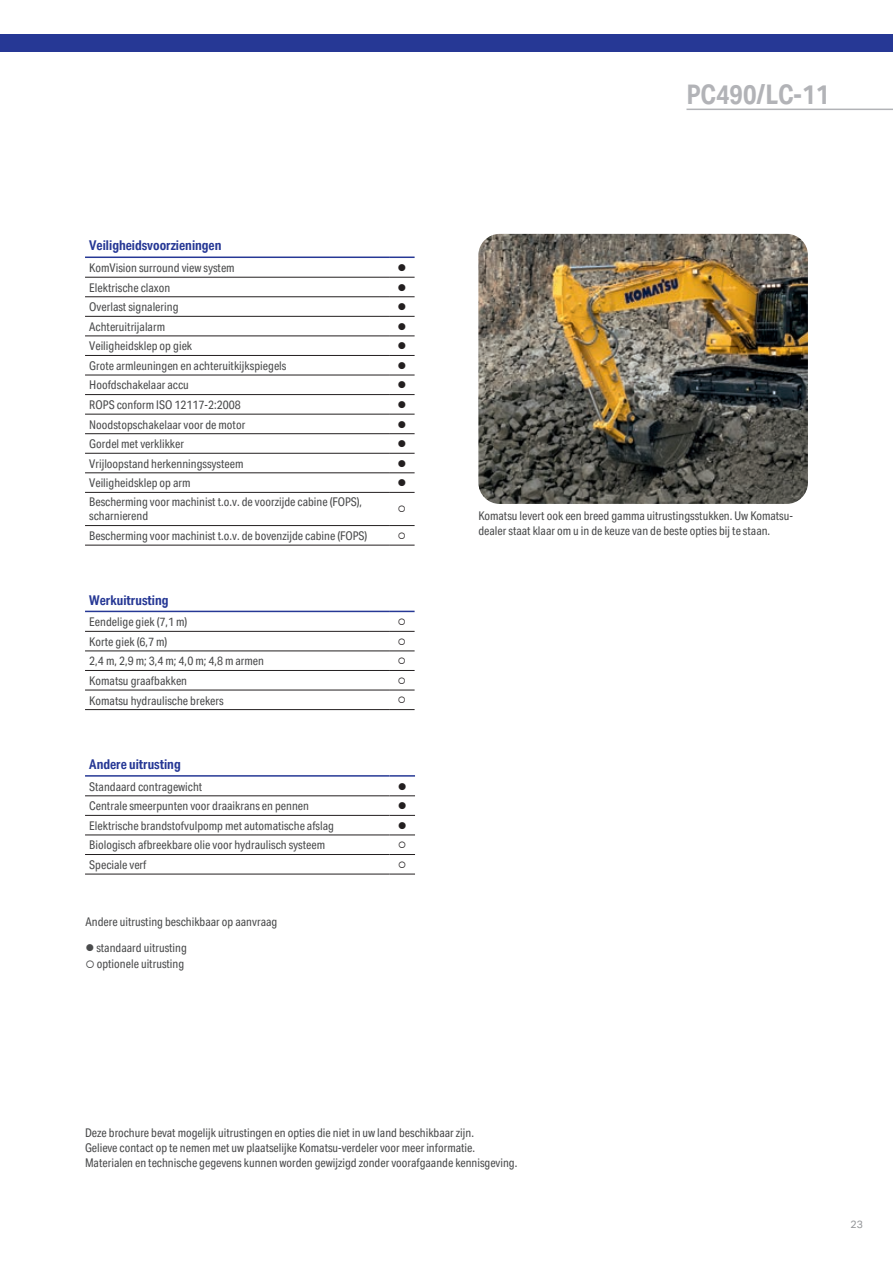
<style>
.page{position:relative;width:893px;height:1263px;background:#fff}
.page>*{position:absolute;margin:0;border:0;box-sizing:border-box;transform-origin:0 0}
.t1{font:700 27px "Aktiv Grotesk Cd";color:#b2b3b7}
.t2{font:700 13.5px "Aktiv Grotesk Cd";color:#263895}
.t3{font:12px/15px "Aktiv Grotesk Cd";color:#4b4c4d}
.t4{font:12px "Wingdings";color:#231f20}
.t5{font:10.5px "Aktiv Grotesk";color:#939598}
</style>
<div class="page">
<img style="left:478px;top:234px;width:330px;height:270px">
<hr style="left:85px;top:277px;width:304px;height:1px;background:#231f20">
<svg style="left:389px;top:277px;width:26px;height:1px"></svg>
<hr style="left:85px;top:296px;width:304px;height:1px;background:#231f20">
<svg style="left:389px;top:296px;width:26px;height:1px"></svg>
<hr style="left:85px;top:316px;width:304px;height:1px;background:#231f20">
<svg style="left:389px;top:316px;width:26px;height:1px"></svg>
<hr style="left:85px;top:335px;width:304px;height:1px;background:#231f20">
<svg style="left:389px;top:335px;width:26px;height:1px"></svg>
<hr style="left:85px;top:355px;width:304px;height:1px;background:#231f20">
<hr style="left:85px;top:375px;width:304px;height:1px;background:#231f20">
<hr style="left:85px;top:394px;width:304px;height:1px;background:#231f20">
<hr style="left:85px;top:414px;width:304px;height:1px;background:#231f20">
<hr style="left:85px;top:433px;width:304px;height:1px;background:#231f20">
<hr style="left:85px;top:453px;width:304px;height:1px;background:#231f20">
<svg style="left:389px;top:375px;width:26px;height:1px"></svg>
<svg style="left:389px;top:414px;width:26px;height:1px"></svg>
<svg style="left:389px;top:453px;width:26px;height:1px"></svg>
<svg style="left:389px;top:472px;width:26px;height:1px"></svg>
<svg style="left:389px;top:492px;width:26px;height:1px"></svg>
<svg style="left:389px;top:525px;width:26px;height:1px"></svg>
<svg style="left:389px;top:545px;width:26px;height:1px"></svg>
<svg style="left:389px;top:355px;width:26px;height:1px"></svg>
<svg style="left:389px;top:394px;width:26px;height:1px"></svg>
<svg style="left:389px;top:433px;width:26px;height:1px"></svg>
<hr style="left:85px;top:472px;width:304px;height:1px;background:#231f20">
<hr style="left:85px;top:492px;width:304px;height:1px;background:#231f20">
<hr style="left:85px;top:525px;width:304px;height:1px;background:#231f20">
<hr style="left:85px;top:545px;width:304px;height:1px;background:#231f20">
<hr style="left:85px;top:256px;width:304px;height:2px;background:#263895">
<hr style="left:389px;top:256px;width:26px;height:2px;background:#263895">
<hr style="left:85px;top:631px;width:304px;height:1px;background:#231f20">
<svg style="left:389px;top:631px;width:26px;height:1px"></svg>
<hr style="left:85px;top:650px;width:304px;height:1px;background:#231f20">
<hr style="left:85px;top:670px;width:304px;height:1px;background:#231f20">
<svg style="left:389px;top:670px;width:26px;height:1px"></svg>
<hr style="left:85px;top:690px;width:304px;height:1px;background:#231f20">
<svg style="left:389px;top:690px;width:26px;height:1px"></svg>
<hr style="left:85px;top:709px;width:304px;height:1px;background:#231f20">
<svg style="left:389px;top:709px;width:26px;height:1px"></svg>
<hr style="left:85px;top:611px;width:304px;height:1px;background:#263895">
<svg style="left:389px;top:611px;width:26px;height:1px"></svg>
<hr style="left:85px;top:795px;width:304px;height:1px;background:#231f20">
<svg style="left:389px;top:795px;width:26px;height:1px"></svg>
<hr style="left:85px;top:815px;width:304px;height:1px;background:#231f20">
<svg style="left:389px;top:815px;width:26px;height:1px"></svg>
<hr style="left:85px;top:834px;width:304px;height:1px;background:#231f20">
<svg style="left:389px;top:834px;width:26px;height:1px"></svg>
<hr style="left:85px;top:854px;width:304px;height:1px;background:#231f20">
<svg style="left:389px;top:854px;width:26px;height:1px"></svg>
<hr style="left:85px;top:874px;width:304px;height:1px;background:#231f20">
<svg style="left:389px;top:874px;width:26px;height:1px"></svg>
<hr style="left:85px;top:775px;width:304px;height:2px;background:#263895">
<hr style="left:389px;top:775px;width:26px;height:2px;background:#263895">
<hr style="left:686px;top:109px;width:207px;height:1px;background:#b2b3b7">
<div style="left:0;top:34px;width:893px;height:17px;background:#263895"></div>
<svg style="left:389px;top:650px;width:26px;height:1px"></svg>
<p class="t2" style="left:89px;top:238px;width:134px">Veiligheidsvoorzieningen</p>
<p class="t3" style="left:89px;top:260px;width:147px">KomVision surround view system</p>
<p class="t4" style="left:397px;top:261px;width:10px">●</p>
<p class="t3" style="left:89px;top:280px;width:82px">Elektrische claxon</p>
<p class="t4" style="left:397px;top:281px;width:10px">●</p>
<p class="t3" style="left:89px;top:300px;width:91px">Overlast signalering</p>
<p class="t4" style="left:397px;top:300px;width:10px">●</p>
<p class="t3" style="left:89px;top:319px;width:77px">Achteruitrijalarm</p>
<p class="t4" style="left:397px;top:320px;width:10px">●</p>
<p class="t3" style="left:89px;top:339px;width:104px">Veiligheidsklep op giek</p>
<p class="t4" style="left:397px;top:339px;width:10px">●</p>
<p class="t3" style="left:89px;top:358px;width:199px">Grote armleuningen en achteruitkijkspiegels</p>
<p class="t4" style="left:397px;top:359px;width:10px">●</p>
<p class="t3" style="left:89px;top:378px;width:101px">Hoofdschakelaar accu</p>
<p class="t4" style="left:397px;top:379px;width:10px">●</p>
<p class="t3" style="left:89px;top:397px;width:153px">ROPS conform ISO 12117-2:2008</p>
<p class="t4" style="left:397px;top:398px;width:10px">●</p>
<p class="t3" style="left:89px;top:417px;width:158px">Noodstopschakelaar voor de motor</p>
<p class="t4" style="left:397px;top:418px;width:10px">●</p>
<p class="t3" style="left:89px;top:436px;width:96px">Gordel met verklikker</p>
<p class="t4" style="left:397px;top:437px;width:10px">●</p>
<p class="t3" style="left:89px;top:456px;width:156px">Vrijloopstand herkenningssysteem</p>
<p class="t4" style="left:397px;top:457px;width:10px">●</p>
<p class="t3" style="left:89px;top:476px;width:103px">Veiligheidsklep op arm</p>
<p class="t4" style="left:397px;top:476px;width:10px">●</p>
<p class="t3" style="left:89px;top:495px;width:274px;line-height:14.4px">Bescherming voor machinist t.o.v. de voorzijde cabine (FOPS), scharnierend</p>
<p class="t3" style="left:89px;top:528px;width:279px">Bescherming voor machinist t.o.v. de bovenzijde cabine (FOPS)</p>
<p class="t2" style="left:89px;top:592px;width:81px">Werkuitrusting</p>
<p class="t3" style="left:89px;top:615px;width:99px">Eendelige giek (7,1 m)</p>
<p class="t3" style="left:89px;top:634px;width:79px">Korte giek (6,7 m)</p>
<p class="t3" style="left:89px;top:654px;width:176px">2,4 m, 2,9 m; 3,4 m; 4,0 m; 4,8 m armen</p>
<p class="t3" style="left:89px;top:673px;width:99px">Komatsu graafbakken</p>
<p class="t3" style="left:89px;top:693px;width:136px">Komatsu hydraulische brekers</p>
<p class="t2" style="left:89px;top:756px;width:93px">Andere uitrusting</p>
<p class="t3" style="left:89px;top:779px;width:115px">Standaard contragewicht</p>
<p class="t4" style="left:398px;top:780px;width:10px">●</p>
<p class="t3" style="left:89px;top:799px;width:221px">Centrale smeerpunten voor draaikrans en pennen</p>
<p class="t4" style="left:398px;top:799px;width:10px">●</p>
<p class="t3" style="left:89px;top:818px;width:246px">Elektrische brandstofvulpomp met automatische afslag</p>
<p class="t4" style="left:398px;top:819px;width:10px">●</p>
<p class="t3" style="left:89px;top:838px;width:237px">Biologisch afbreekbare olie voor hydraulisch systeem</p>
<p class="t3" style="left:89px;top:857px;width:59px">Speciale verf</p>
<p class="t3" style="left:85px;top:914px;width:193px">Andere uitrusting beschikbaar op aanvraag</p>
<p class="t3" style="left:85px;top:940px;width:103px">● standaard uitrusting</p>
<p class="t3" style="left:85px;top:957px;width:100px">○ optionele uitrusting</p>
<h1 class="t1" style="left:686px;top:79px;width:144px">PC490/LC-11</h1>
<p class="t3" style="left:478px;top:508px;width:315px">Komatsu levert ook een breed gamma uitrustingsstukken. Uw Komatsu&shy;dealer staat klaar om u in de keuze van de beste opties bij te staan.</p>
<p class="t3" style="left:85px;top:1126px;width:434px">Deze brochure bevat mogelijk uitrustingen en opties die niet in uw land beschikbaar zijn.<br>Gelieve contact op te nemen met uw plaatselijke Komatsu-verdeler voor meer informatie.<br>Materialen en technische gegevens kunnen worden gewijzigd zonder voorafgaande kennisgeving.</p>
<p class="t5" style="left:850px;top:1218px;width:14px">23</p>
</div>
